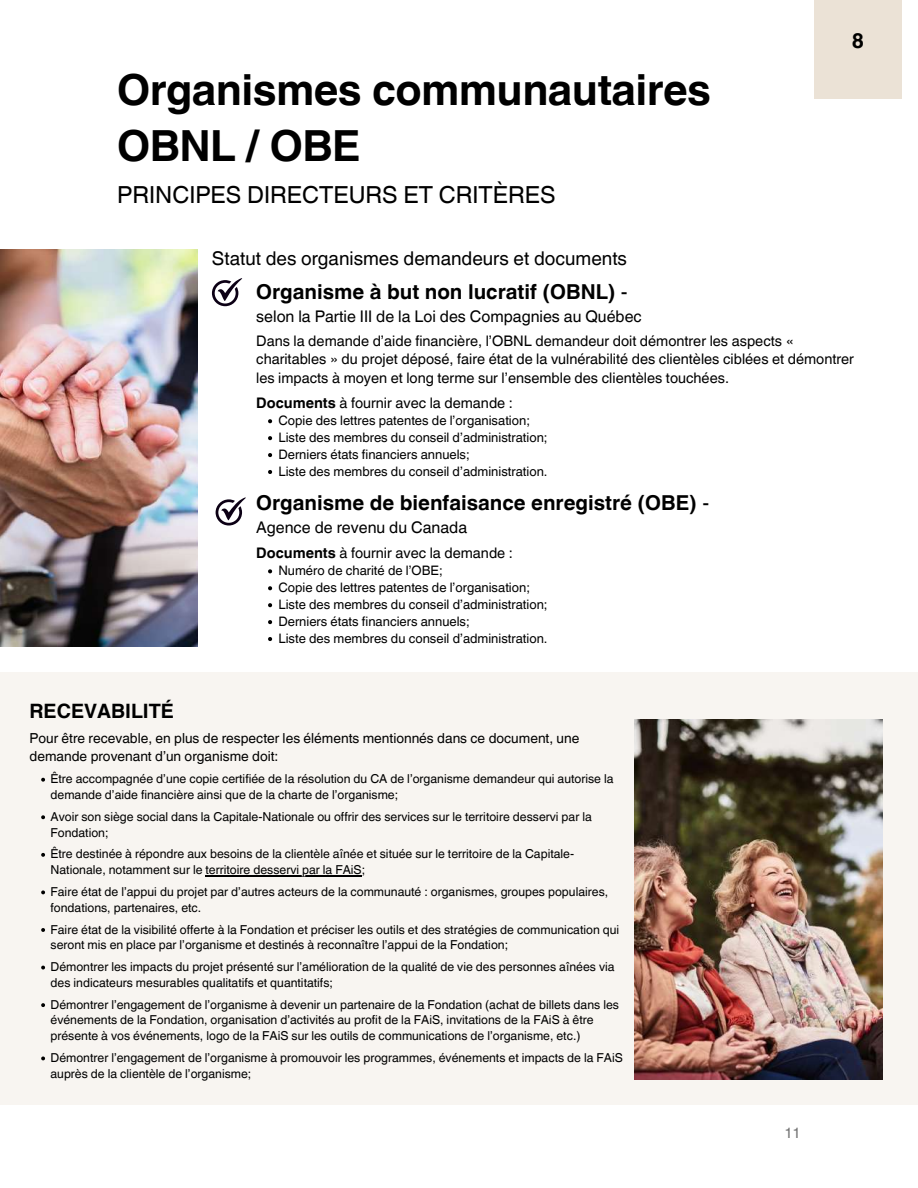
<style>
.page{position:relative;width:918px;height:1188px;background:#fff}
.page>*{position:absolute;margin:0;border:0;box-sizing:border-box;transform-origin:0 0}
.t1{font:700 42.9px/56.2px "Helvetica World";letter-spacing:-.015em;color:#000}
.t2{font:23.55px "Helvetica World";color:#000}
.t3{font:700 21.3px "Helvetica World";color:#000}
.t4{font:700 20.55px "Helvetica World";color:#000}
.t5{font:700 19.8px "Helvetica World";color:#000}
.t6{font:19.05px "Helvetica World";color:#000}
.t7{font:16.05px "Helvetica World";color:#000}
.t8{font:14.7px "Helvetica World";color:#737373}
.t9{font:14.55px/18.6px "Helvetica World";color:#000}
.t10{font:13.8px/18px "Helvetica World";color:#000}
.t11{font:13.05px/17px "Helvetica World";color:#000}
.t12{font:12.3px/15.8px "Helvetica World";color:#000}
.s1{font-weight:400}
.s2{font-weight:700}
</style>
<div class="page">
<div style="left:814px;top:0;width:88px;height:99px;background:#ebe2d6"></div>
<div style="left:0;top:672px;width:918px;height:433px;background:#f8f5f1"></div>
<img style="left:635px;top:719px;width:247px;height:360px">
<svg style="left:212px;top:278px;width:30px;height:28px"></svg>
<svg style="left:216px;top:497px;width:30px;height:29px"></svg>
<img style="left:0;top:249px;width:198px;height:398px">
<svg style="left:268px;top:419px;width:4px;height:4px"></svg>
<svg style="left:268px;top:436px;width:4px;height:4px"></svg>
<svg style="left:268px;top:453px;width:4px;height:4px"></svg>
<svg style="left:268px;top:470px;width:4px;height:4px"></svg>
<svg style="left:268px;top:569px;width:4px;height:4px"></svg>
<svg style="left:268px;top:586px;width:4px;height:4px"></svg>
<svg style="left:268px;top:603px;width:4px;height:4px"></svg>
<svg style="left:268px;top:620px;width:4px;height:4px"></svg>
<svg style="left:268px;top:637px;width:4px;height:4px"></svg>
<svg style="left:41px;top:778px;width:4px;height:4px"></svg>
<svg style="left:41px;top:815px;width:4px;height:4px"></svg>
<svg style="left:41px;top:853px;width:4px;height:4px"></svg>
<hr style="left:206px;top:875px;width:156px;height:1px;background:#000">
<svg style="left:41px;top:890px;width:4px;height:4px"></svg>
<svg style="left:41px;top:928px;width:4px;height:4px"></svg>
<svg style="left:41px;top:966px;width:4px;height:3px"></svg>
<svg style="left:41px;top:1003px;width:4px;height:4px"></svg>
<svg style="left:41px;top:1057px;width:4px;height:3px"></svg>
<h1 class="t1" style="left:117px;top:57px;width:595px">Organismes communautaires<br>OBNL / OBE</h1>
<h2 class="t2" style="left:117px;top:181px;width:440px">PRINCIPES DIRECTEURS ET CRITÈRES</h2>
<h3 class="t6" style="left:212px;top:247px;width:417px">Statut des organismes demandeurs et documents</h3>
<h3 class="t3" style="left:852px;top:23px;width:14px">8</h3>
<h3 class="t4" style="left:256px;top:275px;width:373px">Organisme à but non lucratif (OBNL) <span class="s1">-</span></h3>
<h3 class="t7" style="left:256px;top:307px;width:387px">selon la Partie III de la Loi des Compagnies au Québec</h3>
<p class="t9" style="left:256px;top:331px;width:599px">Dans la demande d’aide financière, l’OBNL demandeur doit démontrer les aspects « charitables » du projet déposé, faire état de la vulnérabilité des clientèles ciblées et démontrer les impacts à moyen et long terme sur l’ensemble des clientèles touchées.</p>
<p class="t9" style="left:256px;top:394px;width:258px"><span class="s2">Documents</span> à fournir avec la demande :</p>
<p class="t11" style="left:278px;top:412px;width:271px">Copie des lettres patentes de l’organisation; Liste des membres du conseil d’administration; Derniers états financiers annuels;<br>Liste des membres du conseil d’administration.</p>
<h3 class="t4" style="left:256px;top:486px;width:454px">Organisme de bienfaisance enregistré (OBE) <span class="s1">-</span></h3>
<h3 class="t7" style="left:256px;top:518px;width:212px">Agence de revenu du Canada</h3>
<p class="t9" style="left:256px;top:544px;width:258px"><span class="s2">Documents</span> à fournir avec la demande :</p>
<p class="t11" style="left:278px;top:562px;width:271px">Numéro de charité de l’OBE;<br>Copie des lettres patentes de l’organisation; Liste des membres du conseil d’administration; Derniers états financiers annuels;<br>Liste des membres du conseil d’administration.</p>
<h3 class="t5" style="left:30px;top:694px;width:146px">RECEVABILITÉ</h3>
<p class="t10" style="left:30px;top:729px;width:551px">Pour être recevable, en plus de respecter les éléments mentionnés dans ce document, une demande provenant d’un organisme doit:</p>
<p class="t12" style="left:51px;top:771px;width:565px">Être accompagnée d’une copie certifiée de la résolution du CA de l’organisme demandeur qui autorise la demande d’aide financière ainsi que de la charte de l’organisme;</p>
<p class="t12" style="left:51px;top:809px;width:543px">Avoir son siège social dans la Capitale-Nationale ou offrir des services sur le territoire desservi par la<br>Fondation;</p>
<p class="t12" style="left:51px;top:846px;width:525px">Être destinée à répondre aux besoins de la clientèle aînée et située sur le territoire de la Capitale-<br>Nationale, notamment sur le territoire desservi par la FAiS;</p>
<p class="t12" style="left:51px;top:884px;width:559px">Faire état de l’appui du projet par d’autres acteurs de la communauté : organismes, groupes populaires, fondations, partenaires, etc.</p>
<p class="t12" style="left:51px;top:921px;width:570px">Faire état de la visibilité offerte à la Fondation et préciser les outils et des stratégies de communication qui seront mis en place par l’organisme et destinés à reconnaître l’appui de la Fondation;</p>
<p class="t12" style="left:51px;top:959px;width:566px">Démontrer les impacts du projet présenté sur l’amélioration de la qualité de vie des personnes aînées via des indicateurs mesurables qualitatifs et quantitatifs;</p>
<p class="t12" style="left:51px;top:997px;width:570px">Démontrer l’engagement de l’organisme à devenir un partenaire de la Fondation (achat de billets dans les événements de la Fondation, organisation d’activités au profit de la FAiS, invitations de la FAiS à être présente à vos événements, logo de la FAiS sur les outils de communications de l’organisme, etc.)</p>
<p class="t12" style="left:51px;top:1050px;width:574px">Démontrer l’engagement de l’organisme à promouvoir les programmes, événements et impacts de la FAiS auprès de la clientèle de l’organisme;</p>
<p class="t8" style="left:784px;top:1124px;width:18px">11</p>
</div>
